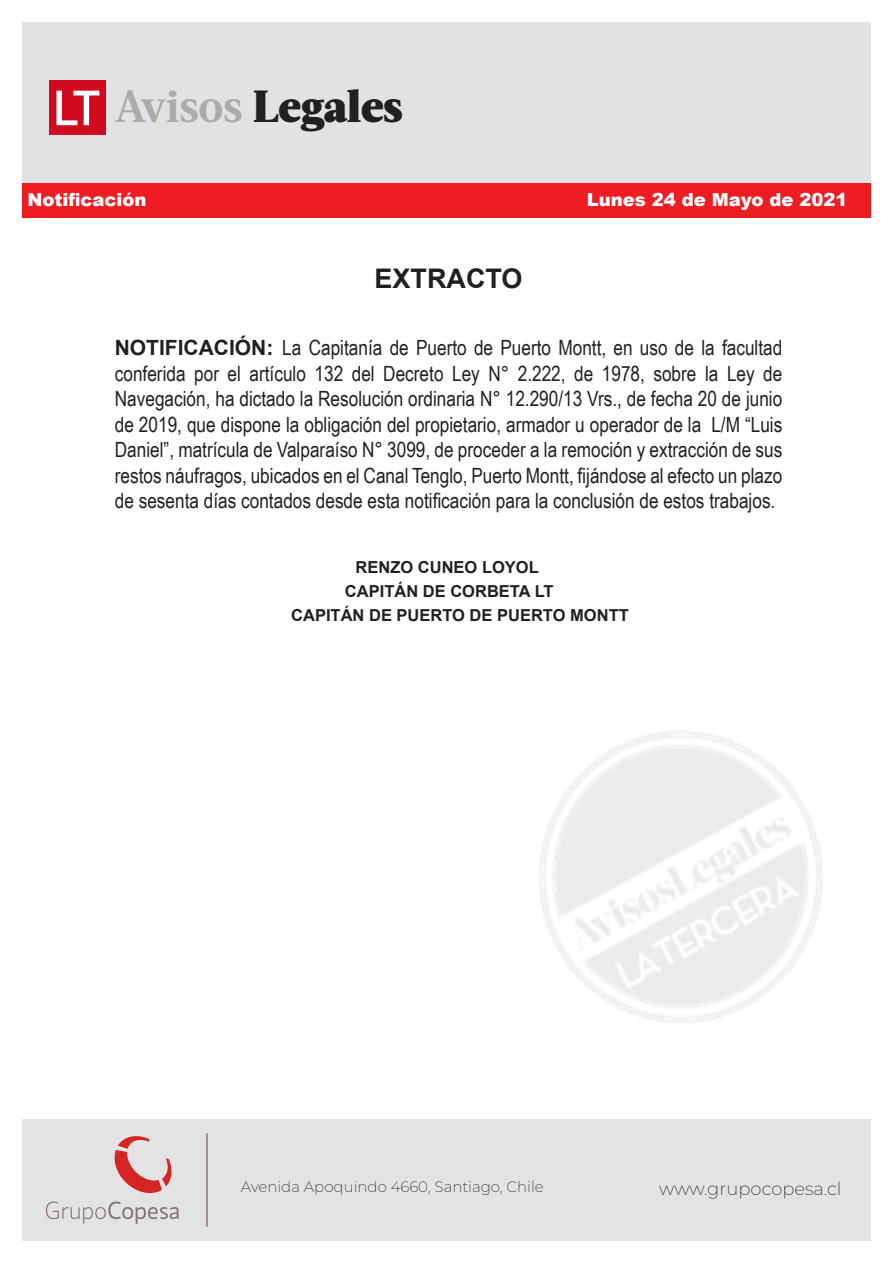
<style>
.page{position:relative;width:893px;height:1263px;background:#fff}
.page>*{position:absolute;margin:0;border:0;box-sizing:border-box;transform-origin:0 0}
.t1{font:900 45px "Acta";letter-spacing:-.01em;color:#231f20}
.t2{font:700 27px "Arial";color:#231f20}
.t3{font:21px/25.5px "Arial Narrow";color:#231f20;text-align:justify}
.t4{font:900 18px "Arial";color:#fff}
.t5{font:200 18px "Montserrat";color:#231f20}
.t6{font:700 16.5px "Arial";color:#231f20}
.t7{font:200 15px "Montserrat";color:#231f20}
.s1{font-weight:700;color:#ababa8}
.s2{font-family:"Arial";font-weight:700}
</style>
<div class="page">
<div style="left:22px;top:1120px;width:849px;height:121px;background:#e2e3e2"></div>
<div style="left:22px;top:22px;width:849px;height:160px;background:#e1e2e4"></div>
<div style="left:50px;top:81px;width:56px;height:54px;background:#d10a1f"></div>
<svg style="left:56px;top:91px;width:43px;height:34px"></svg>
<div style="left:22px;top:183px;width:849px;height:35px;background:#ee1d23"></div>
<svg style="left:46px;top:1136px;width:133px;height:88px"></svg>
<hr style="left:206px;top:1133px;width:2px;height:94px;background:#857873">
<h1 class="t1" style="left:115px;top:79px;width:289px"><span class="s1">Avisos</span> Legales</h1>
<p class="t4" style="left:28px;top:187px;width:121px">Notificación</p>
<p class="t4" style="left:587px;top:187px;width:262px">Lunes 24 de Mayo de 2021</p>
<p class="t2" style="left:375px;top:259px;width:150px">EXTRACTO</p>
<p class="t3" style="left:115px;top:334px;width:669px"><span class="s2">NOTIFICACIÓN:</span> La Capitanía de Puerto de Puerto Montt, en uso de la facultad conferida por el artículo 132 del Decreto Ley N° 2.222, de 1978, sobre la Ley de Navegación, ha dictado la Resolución ordinaria N° 12.290/13 Vrs., de fecha 20 de junio de 2019, que dispone la obligación del propietario, armador u operador de la L/M “Luis Daniel”, matrícula de Valparaíso N° 3099, de proceder a la remoción y extracción de sus restos náufragos, ubicados en el Canal Tenglo, Puerto Montt, fijándose al efecto un plazo de sesenta días contados desde esta notificación para la conclusión de estos trabajos.</p>
<p class="t6" style="left:355px;top:556px;width:185px">RENZO CUNEO LOYOL</p>
<p class="t6" style="left:345px;top:580px;width:210px">CAPITÁN DE CORBETA LT</p>
<p class="t6" style="left:291px;top:604px;width:339px">CAPITÁN DE PUERTO DE PUERTO MONTT</p>
<p class="t7" style="left:241px;top:1177px;width:304px">Avenida Apoquindo 4660, Santiago, Chile</p>
<p class="t5" style="left:659px;top:1177px;width:184px">www.grupocopesa.cl</p>
</div>
